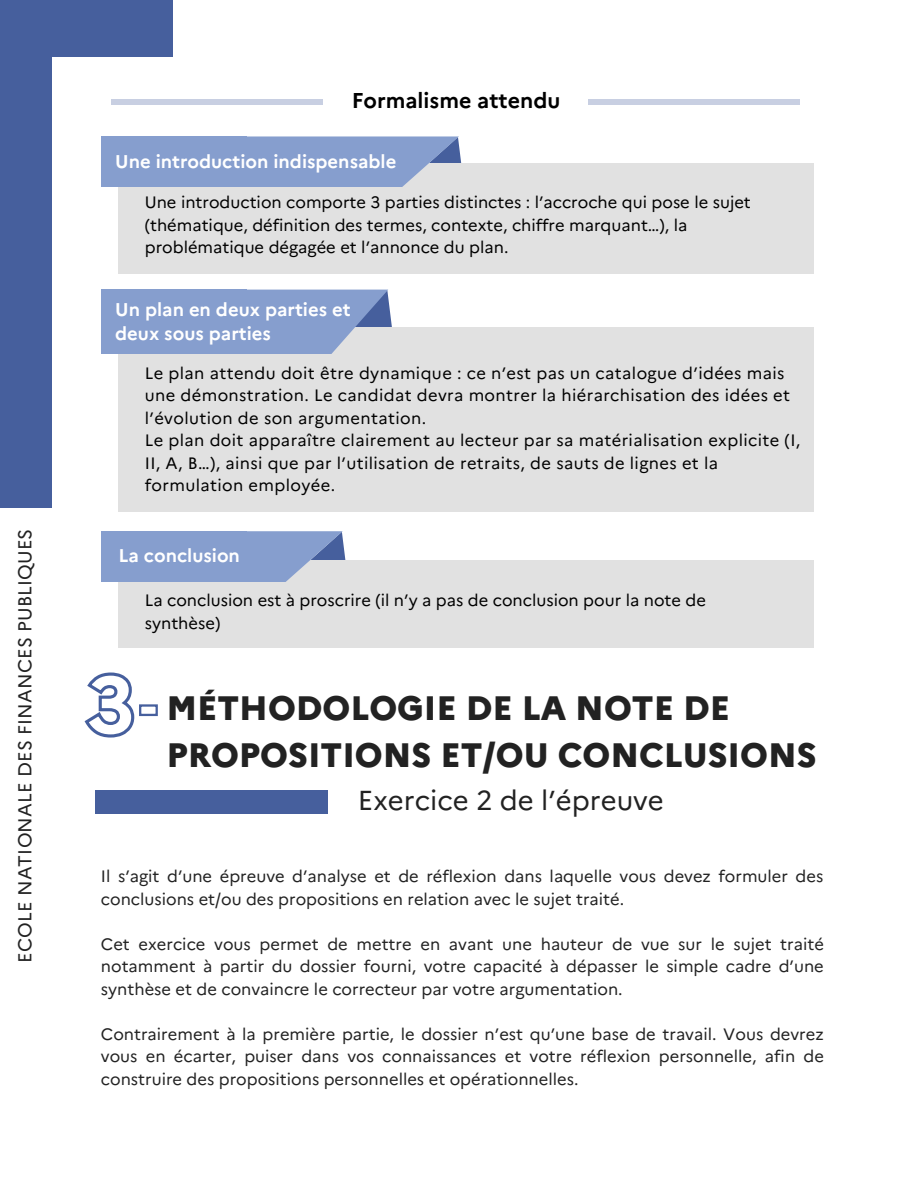
<style>
.page{position:relative;width:918px;height:1188px;background:#fff}
.page>*{position:absolute;margin:0;border:0;box-sizing:border-box;transform-origin:0 0}
.t1{font:800 33.9px/47.2px "Marianne";color:#222}
.t2{font:27.45px "Marianne";color:#222}
.t3{font:700 21.45px "Marianne";color:#000}
.t4{font:18.75px "Marianne";letter-spacing:.01em;color:#222}
.t5{font:700 18.45px/24.8px "Marianne";color:#fff}
.t6{font:16.5px/22.5px "Marianne";color:#222;text-align:justify}
.t7{font:16.5px/22.5px "Marianne";letter-spacing:.025em;color:#000}
.t8{font:16.5px/22.5px "Marianne";color:#000}
</style>
<div class="page">
<div style="left:96px;top:790px;width:232px;height:24px;background:#465f9d"></div>
<svg style="left:84px;top:672px;width:51px;height:66px"></svg>
<div style="left:139px;top:704px;width:19px;height:12px;border:2px solid #465f9d"></div>
<div style="left:119px;top:164px;width:695px;height:110px;background:#e1e1e1"></div>
<div style="left:119px;top:327px;width:695px;height:185px;background:#e1e1e1"></div>
<div style="left:119px;top:560px;width:695px;height:88px;background:#e1e1e1"></div>
<svg style="left:118px;top:136px;width:347px;height:61px"></svg>
<div style="left:101px;top:136px;width:145px;height:51px;background:#869ece"></div>
<svg style="left:246px;top:290px;width:146px;height:64px"></svg>
<div style="left:101px;top:290px;width:145px;height:64px;background:#869ece"></div>
<svg style="left:118px;top:531px;width:228px;height:60px"></svg>
<div style="left:101px;top:531px;width:145px;height:51px;background:#869ece"></div>
<div style="left:111px;top:99px;width:212px;height:6px;background:#c8cfe2"></div>
<div style="left:588px;top:99px;width:212px;height:6px;background:#c8cfe2"></div>
<div style="left:0;top:0;width:60px;height:507px;background:#465f9d"></div>
<svg style="left:52px;top:0;width:121px;height:136px"></svg>
<p class="t4" style="left:13px;top:963px;width:436px;rotate:-90deg">ECOLE NATIONALE DES FINANCES PUBLIQUES</p>
<p class="t3" style="left:352px;top:87px;width:210px">Formalisme attendu</p>
<p class="t5" style="left:115px;top:149px;width:283px">Une introduction indispensable</p>
<p class="t8" style="left:145px;top:191px;width:608px">Une introduction comporte 3 parties distinctes : l’accroche qui pose le sujet (thématique, définition des termes, contexte, chiffre marquant…), la problématique dégagée et l’annonce du plan.</p>
<p class="t5" style="left:115px;top:297px;width:237px">Un plan en deux parties et deux sous parties</p>
<p class="t7" style="left:145px;top:361px;width:647px">Le plan attendu doit être dynamique : ce n’est pas un catalogue d’idées mais une démonstration. Le candidat devra montrer la hiérarchisation des idées et l’évolution de son argumentation.</p>
<p class="t7" style="left:145px;top:429px;width:657px">Le plan doit apparaître clairement au lecteur par sa matérialisation explicite (I,<br>II, A, B…), ainsi que par l’utilisation de retraits, de sauts de lignes et la formulation employée.</p>
<p class="t5" style="left:119px;top:543px;width:123px">La conclusion</p>
<p class="t8" style="left:145px;top:589px;width:563px">La conclusion est à proscrire (il n’y a pas de conclusion pour la note de synthèse)</p>
<p class="t1" style="left:166px;top:684px;width:652px">MÉTHODOLOGIE DE LA NOTE DE<br>PROPOSITIONS ET/OU CONCLUSIONS</p>
<p class="t2" style="left:358px;top:784px;width:307px">Exercice 2 de l’épreuve</p>
<p class="t6" style="left:101px;top:865px;width:724px">Il s’agit d’une épreuve d’analyse et de réflexion dans laquelle vous devez formuler des conclusions et/ou des propositions en relation avec le sujet traité.</p>
<p class="t6" style="left:101px;top:933px;width:725px">Cet exercice vous permet de mettre en avant une hauteur de vue sur le sujet traité notamment à partir du dossier fourni, votre capacité à dépasser le simple cadre d’une synthèse et de convaincre le correcteur par votre argumentation.</p>
<p class="t6" style="left:101px;top:1023px;width:725px">Contrairement à la première partie, le dossier n’est qu’une base de travail. Vous devrez vous en écarter, puiser dans vos connaissances et votre réflexion personnelle, afin de construire des propositions personnelles et opérationnelles.</p>
</div>
